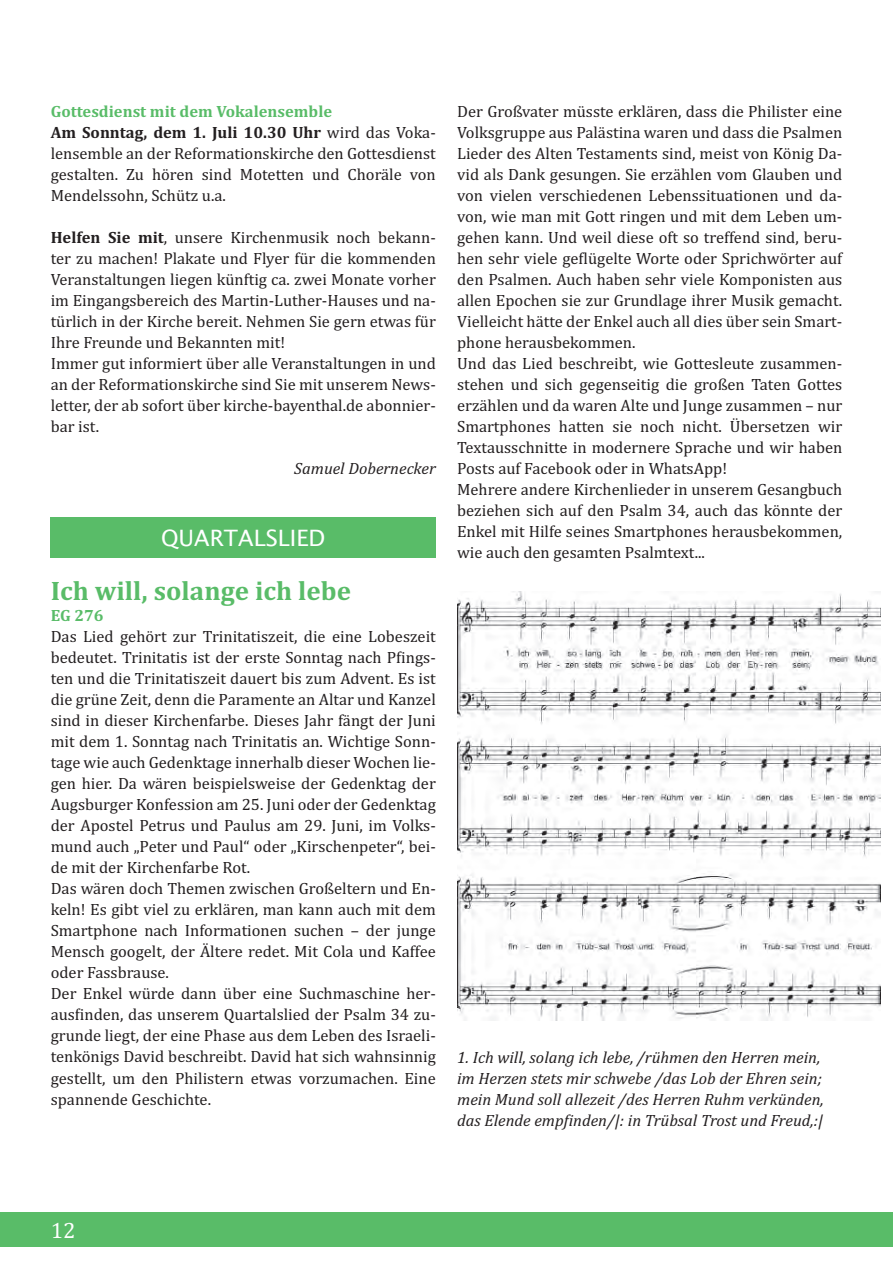
<style>
.page{position:relative;width:893px;height:1263px;background:#fff}
.page>*{position:absolute;margin:0;border:0;box-sizing:border-box;transform-origin:0 0}
.t1{font:700 27px "Cambria";color:#59bc68}
.t2{font:22.5px "Lucida Sans";color:#fff}
.t3{font:22.5px "Cambria";color:#fff}
.t4{font:16.5px/21px "Cambria";color:#231f20}
.t5{font:italic 16.5px/21px "Cambria";color:#231f20}
.t6{font:700 16.5px "Cambria";color:#59bc68}
.s1{font-weight:700;color:#59bc68}
.s2{font-weight:700}
</style>
<div class="page">
<div style="left:0;top:1211px;width:892px;height:34px;background:#59bc68"></div>
<div style="left:51px;top:517px;width:384px;height:41px;background:#59bc68"></div>
<img style="left:457px;top:591px;width:422px;height:428px">
<p class="t4" style="left:51px;top:100px;width:386px"><span class="s1">Gottesdienst mit dem Vokalensemble<br></span><span class="s2">Am Sonntag, dem 1. Juli 10.30 Uhr</span> wird das Voka&shy;lensemble an der Reformationskirche den Gottesdienst gestalten. Zu hören sind Motetten und Choräle von Mendelssohn, Schütz u.a.</p>
<p class="t4" style="left:51px;top:226px;width:386px"><span class="s2">Helfen Sie mit</span>, unsere Kirchenmusik noch bekann&shy;ter zu machen! Plakate und Flyer für die kommenden Veranstaltungen liegen künftig ca. zwei Monate vorher im Eingangsbereich des Martin-Luther-Hauses und na&shy;türlich in der Kirche bereit. Nehmen Sie gern etwas für Ihre Freunde und Bekannten mit!<br>Immer gut informiert über alle Veranstaltungen in und an der Reformationskirche sind Sie mit unserem News&shy;letter, der ab sofort über kirche-bayenthal.de abonnier&shy;bar ist.</p>
<p class="t5" style="left:294px;top:457px;width:143px">Samuel Dobernecker</p>
<h2 class="t2" style="left:161px;top:525px;width:166px">QUARTALSLIED</h2>
<h1 class="t1" style="left:51px;top:571px;width:302px">Ich will, solange ich lebe</h1>
<p class="t6" style="left:51px;top:603px;width:54px">EG 276</p>
<p class="t4" style="left:51px;top:625px;width:386px">Das Lied gehört zur Trinitatiszeit, die eine Lobeszeit bedeutet. Trinitatis ist der erste Sonntag nach Pfings&shy;ten und die Trinitatiszeit dauert bis zum Advent. Es ist die grüne Zeit, denn die Paramente an Altar und Kanzel sind in dieser Kirchenfarbe. Dieses Jahr fängt der Juni mit dem 1. Sonntag nach Trinitatis an. Wichtige Sonn&shy;tage wie auch Gedenktage innerhalb dieser Wochen lie&shy;gen hier. Da wären beispielsweise der Gedenktag der Augsburger Konfession am 25. Juni oder der Gedenktag der Apostel Petrus und Paulus am 29. Juni, im Volks&shy;mund auch „Peter und Paul“ oder „Kirschenpeter“, bei&shy;de mit der Kirchenfarbe Rot.<br>Das wären doch Themen zwischen Großeltern und En&shy;keln! Es gibt viel zu erklären, man kann auch mit dem Smartphone nach Informationen suchen – der junge Mensch googelt, der Ältere redet. Mit Cola und Kaffee oder Fassbrause.<br>Der Enkel würde dann über eine Suchmaschine her&shy;ausfinden, das unserem Quartalslied der Psalm 34 zu&shy;grunde liegt, der eine Phase aus dem Leben des Israeli&shy;tenkönigs David beschreibt. David hat sich wahnsinnig gestellt, um den Philistern etwas vorzumachen. Eine spannende Geschichte.</p>
<p class="t4" style="left:457px;top:101px;width:386px">Der Großvater müsste erklären, dass die Philister eine Volksgruppe aus Palästina waren und dass die Psalmen Lieder des Alten Testaments sind, meist von König Da&shy;vid als Dank gesungen. Sie erzählen vom Glauben und von vielen verschiedenen Lebenssituationen und da&shy;von, wie man mit Gott ringen und mit dem Leben um&shy;gehen kann. Und weil diese oft so treffend sind, beru&shy;hen sehr viele geflügelte Worte oder Sprichwörter auf den Psalmen. Auch haben sehr viele Komponisten aus allen Epochen sie zur Grundlage ihrer Musik gemacht.<br>Vielleicht hätte der Enkel auch all dies über sein Smart&shy;phone herausbekommen.<br>Und das Lied beschreibt, wie Gottesleute zusammen&shy;stehen und sich gegenseitig die großen Taten Gottes erzählen und da waren Alte und Junge zusammen – nur Smartphones hatten sie noch nicht. Übersetzen wir Textausschnitte in modernere Sprache und wir haben Posts auf Facebook oder in WhatsApp!<br>Mehrere andere Kirchenlieder in unserem Gesangbuch beziehen sich auf den Psalm 34, auch das könnte der Enkel mit Hilfe seines Smartphones herausbekommen, wie auch den gesamten Psalmtext...</p>
<p class="t5" style="left:457px;top:1045px;width:368px">1. Ich will, solang ich lebe, /rühmen den Herren mein, im Herzen stets mir schwebe /das Lob der Ehren sein; mein Mund soll allezeit /des Herren Ruhm verkünden, das Elende empfinden/|: in Trübsal Trost und Freud,:|</p>
<h2 class="t3" style="left:51px;top:1216px;width:26px">12</h2>
</div>
